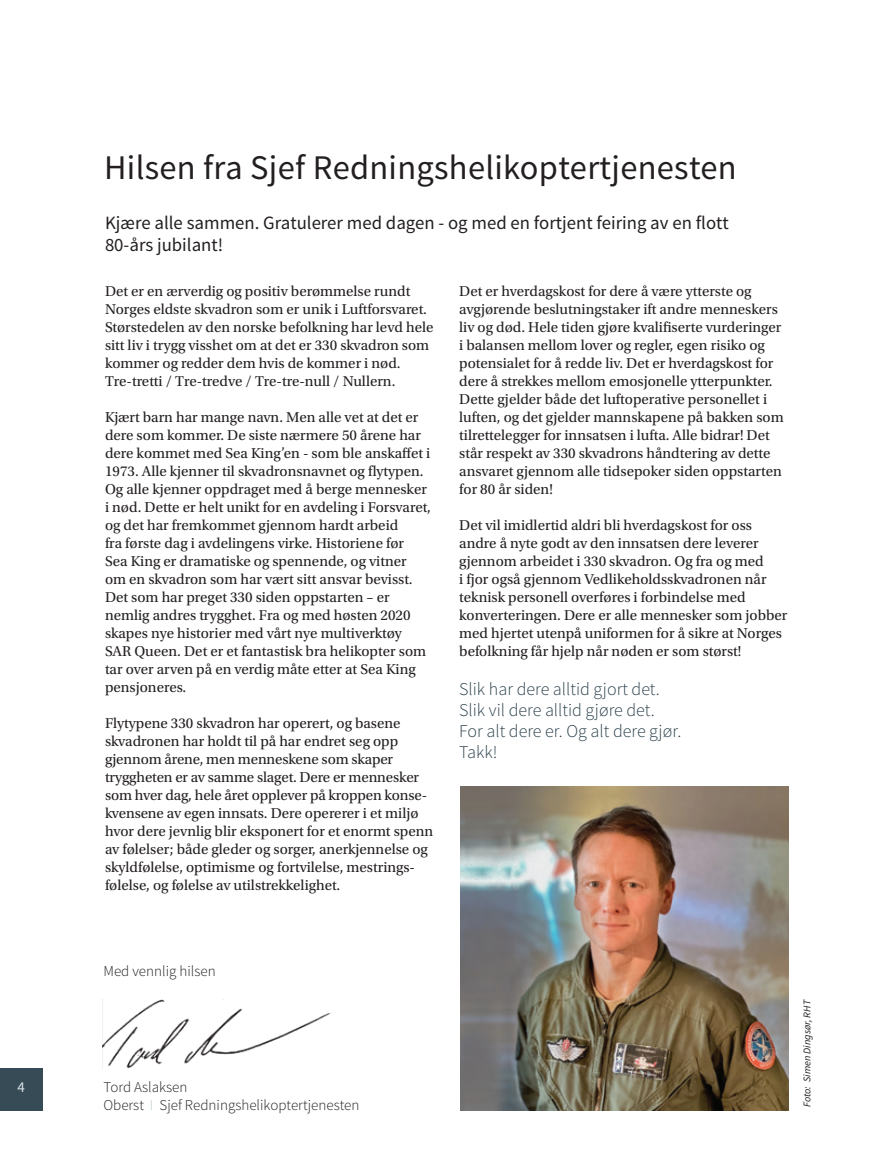
<style>
.page{position:relative;width:893px;height:1174px;background:#fff}
.page>*{position:absolute;margin:0;border:0;box-sizing:border-box;transform-origin:0 0}
.t1{font:34.5px "Source Sans Pro";letter-spacing:.01em;color:#231f20}
.t2{font:18.75px/22.5px "Source Sans Pro";color:#231f20}
.t3{font:300 18px/21px "Source Sans Pro";color:#2d424d}
.t4{font:15px/18px "Utopia Std";color:#231f20}
.t5{font:300 15px/18px "Source Sans Pro";color:#231f20}
.t6{font:15px "Source Sans Pro";color:#dbe3e9}
.t7{font:italic 10.35px "Source Sans Pro";color:#231f20}
.s1{color:#bbcbcd}
</style>
<div class="page">
<img style="left:103px;top:999px;width:228px;height:69px">
<img style="left:461px;top:787px;width:328px;height:323px">
<div style="left:0;top:1068px;width:43px;height:42px;background:#374b56"></div>
<p class="t6" style="left:18px;top:1077px;width:9px">4</p>
<h1 class="t1" style="left:104px;top:146px;width:634px">Hilsen fra Sjef Redningshelikoptertjenesten</h1>
<p class="t2" style="left:105px;top:212px;width:625px">Kjære alle sammen. Gratulerer med dagen - og med en fortjent feiring av en flott<br>80-års jubilant!</p>
<p class="t4" style="left:105px;top:282px;width:330px">Det er en ærverdig og positiv berømmelse rundt Norges eldste skvadron som er unik i Luftforsvaret.<br>Størstedelen av den norske befolkning har levd hele sitt liv i trygg visshet om at det er 330 skvadron som kommer og redder dem hvis de kommer i nød.<br>Tre-tretti / Tre-tredve / Tre-tre-null / Nullern.</p>
<p class="t4" style="left:105px;top:408px;width:327px">Kjært barn har mange navn. Men alle vet at det er dere som kommer. De siste nærmere 50 årene har dere kommet med Sea King’en - som ble anskaffet i 1973. Alle kjenner til skvadronsnavnet og flytypen.<br>Og alle kjenner oppdraget med å berge mennesker i nød. Dette er helt unikt for en avdeling i Forsvaret, og det har fremkommet gjennom hardt arbeid<br>fra første dag i avdelingens virke. Historiene før<br>Sea King er dramatiske og spennende, og vitner om en skvadron som har vært sitt ansvar bevisst.<br>Det som har preget 330 siden oppstarten – er nemlig andres trygghet. Fra og med høsten 2020 skapes nye historier med vårt nye multiverktøy SAR Queen. Det er et fantastisk bra helikopter som tar over arven på en verdig måte etter at Sea King pensjoneres.</p>
<p class="t4" style="left:105px;top:714px;width:330px">Flytypene 330 skvadron har operert, og basene skvadronen har holdt til på har endret seg opp gjennom årene, men menneskene som skaper tryggheten er av samme slaget. Dere er mennesker som hver dag, hele året opplever på kroppen konse&shy;kvensene av egen innsats. Dere opererer i et miljø hvor dere jevnlig blir eksponert for et enormt spenn av følelser; både gleder og sorger, anerkjennelse og skyldfølelse, optimisme og fortvilelse, mestrings&shy;følelse, og følelse av utilstrekkelighet.</p>
<p class="t4" style="left:459px;top:282px;width:326px">Det er hverdagskost for dere å være ytterste og avgjørende beslutningstaker ift andre menneskers liv og død. Hele tiden gjøre kvalifiserte vurderinger i balansen mellom lover og regler, egen risiko og potensialet for å redde liv. Det er hverdagskost for dere å strekkes mellom emosjonelle ytterpunkter.<br>Dette gjelder både det luftoperative personellet i luften, og det gjelder mannskapene på bakken som tilrettelegger for innsatsen i lufta. Alle bidrar! Det står respekt av 330 skvadrons håndtering av dette ansvaret gjennom alle tidsepoker siden oppstarten for 80 år siden!</p>
<p class="t4" style="left:459px;top:516px;width:330px">Det vil imidlertid aldri bli hverdagskost for oss andre å nyte godt av den innsatsen dere leverer gjennom arbeidet i 330 skvadron. Og fra og med<br>i fjor også gjennom Vedlikeholdsskvadronen når teknisk personell overføres i forbindelse med konverteringen. Dere er alle mennesker som jobber med hjertet utenpå uniformen for å sikre at Norges befolkning får hjelp når nøden er som størst!</p>
<p class="t3" style="left:459px;top:678px;width:224px">Slik har dere alltid gjort det.<br>Slik vil dere alltid gjøre det.<br>For alt dere er. Og alt dere gjør.<br>Takk!</p>
<p class="t5" style="left:103px;top:961px;width:114px">Med vennlig hilsen</p>
<p class="t5" style="left:103px;top:1078px;width:258px">Tord Aslaksen<br>Oberst <span class="s1">I</span> Sjef Redningshelikoptertjenesten</p>
<p class="t7" style="left:800px;top:1107px;width:109px;rotate:-90deg">Foto: Simen Dingsør, RHT</p>
</div>
